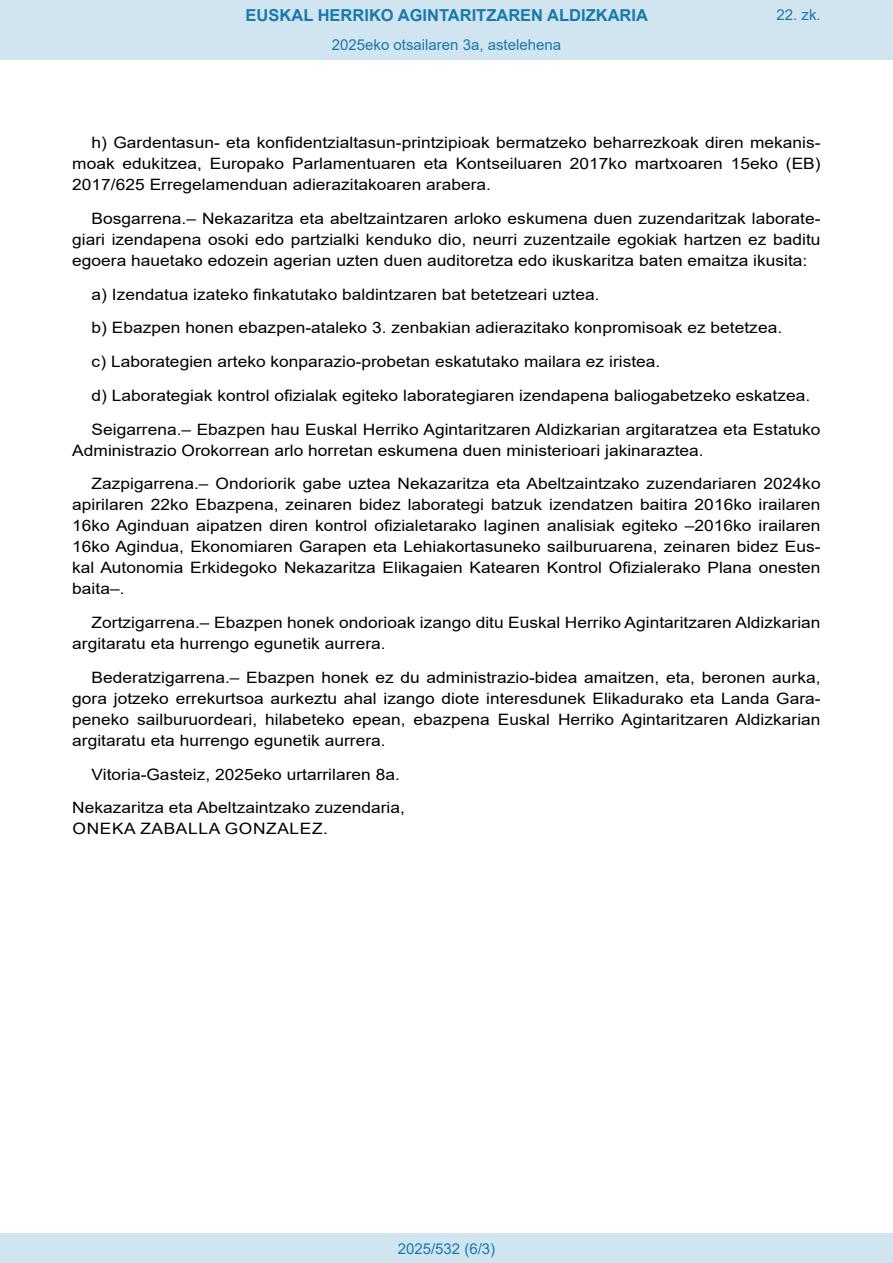
<style>
.page{position:relative;width:893px;height:1263px;background:#fff}
.page>*{position:absolute;margin:0;border:0;box-sizing:border-box;transform-origin:0 0}
.t1{font:700 16.5px "Arial";color:#1879ad}
.BOPVDetalle{font:15.6px/21px "Arial";color:#000;text-align:justify;scale:1.11 1}
.BOPVFirmaPuesto{font:15.6px "Arial";color:#000;scale:1.11 1}
.BOPVFirmaLugFec{font:15.6px "Arial";color:#000;scale:1.11 1}
.BOPVFirmaNombre{font:15.6px "Arial";letter-spacing:.035em;color:#000;scale:1.11 1}
.Paginacion_Centro{font:15px "Arial";color:#1879ad}
</style>
<div class="page">
<div style="left:0;top:0;width:893px;height:60px;background:#d0e5f0"></div>
<div style="left:0;top:1233px;width:893px;height:30px;background:#d0e5f0"></div>
<p class="t1" style="left:246px;top:3px;width:404px">EUSKAL HERRIKO AGINTARITZAREN ALDIZKARIA</p>
<p class="Paginacion_Centro" style="left:332px;top:35px;width:231px">2025eko otsailaren 3a, astelehena</p>
<p class="Paginacion_Centro" style="left:776px;top:5px;width:46px">22. zk.</p>
<p class="BOPVDetalle" style="left:72px;top:132px;width:676px;text-indent:19px">h) Gardentasun- eta konfidentzialtasun-printzipioak bermatzeko beharrezkoak diren mekanis&shy;moak edukitzea, Europako Parlamentuaren eta Kontseiluaren 2017ko martxoaren 15eko (EB)<br>2017/625 Erregelamenduan adierazitakoaren arabera.</p>
<p class="BOPVDetalle" style="left:72px;top:208px;width:676px;text-indent:19px">Bosgarrena.– Nekazaritza eta abeltzaintzaren arloko eskumena duen zuzendaritzak laborate&shy;giari izendapena osoki edo partzialki kenduko dio, neurri zuzentzaile egokiak hartzen ez baditu egoera hauetako edozein agerian uzten duen auditoretza edo ikuskaritza baten emaitza ikusita:</p>
<p class="BOPVDetalle" style="left:92px;top:284px;width:459px">a) Izendatua izateko finkatutako baldintzaren bat betetzeari uztea.</p>
<p class="BOPVDetalle" style="left:92px;top:317px;width:624px">b) Ebazpen honen ebazpen-ataleko 3. zenbakian adierazitako konpromisoak ez betetzea.</p>
<p class="BOPVDetalle" style="left:92px;top:351px;width:514px">c) Laborategien arteko konparazio-probetan eskatutako mailara ez iristea.</p>
<p class="BOPVDetalle" style="left:92px;top:385px;width:649px">d) Laborategiak kontrol ofizialak egiteko laborategiaren izendapena baliogabetzeko eskatzea.</p>
<p class="BOPVDetalle" style="left:72px;top:419px;width:676px;text-indent:19px">Seigarrena.– Ebazpen hau Euskal Herriko Agintaritzaren Aldizkarian argitaratzea eta Estatuko<br>Administrazio Orokorrean arlo horretan eskumena duen ministerioari jakinaraztea.</p>
<p class="BOPVDetalle" style="left:72px;top:473px;width:676px;text-indent:19px">Zazpigarrena.– Ondoriorik gabe uztea Nekazaritza eta Abeltzaintzako zuzendariaren 2024ko apirilaren 22ko Ebazpena, zeinaren bidez laborategi batzuk izendatzen baitira 2016ko irailaren 16ko Aginduan aipatzen diren kontrol ofizialetarako laginen analisiak egiteko –2016ko irailaren 16ko Agindua, Ekonomiaren Garapen eta Lehiakortasuneko sailburuarena, zeinaren bidez Eus&shy;kal Autonomia Erkidegoko Nekazaritza Elikagaien Katearen Kontrol Ofizialerako Plana onesten baita–.</p>
<p class="BOPVDetalle" style="left:72px;top:612px;width:676px;text-indent:19px">Zortzigarrena.– Ebazpen honek ondorioak izango ditu Euskal Herriko Agintaritzaren Aldizkarian argitaratu eta hurrengo egunetik aurrera.</p>
<p class="BOPVDetalle" style="left:72px;top:667px;width:676px;text-indent:19px">Bederatzigarrena.– Ebazpen honek ez du administrazio-bidea amaitzen, eta, beronen aurka, gora jotzeko errekurtsoa aurkeztu ahal izango diote interesdunek Elikadurako eta Landa Gara&shy;peneko sailburuordeari, hilabeteko epean, ebazpena Euskal Herriko Agintaritzaren Aldizkarian argitaratu eta hurrengo egunetik aurrera.</p>
<p class="BOPVFirmaLugFec" style="left:92px;top:763px;width:279px">Vitoria-Gasteiz, 2025eko urtarrilaren 8a.</p>
<p class="BOPVFirmaPuesto" style="left:72px;top:797px;width:301px">Nekazaritza eta Abeltzaintzako zuzendaria,</p>
<p class="BOPVFirmaNombre" style="left:73px;top:818px;width:231px">ONEKA ZABALLA GONZALEZ.</p>
<p class="Paginacion_Centro" style="left:398px;top:1238px;width:99px">2025/532 (6/3)</p>
</div>
